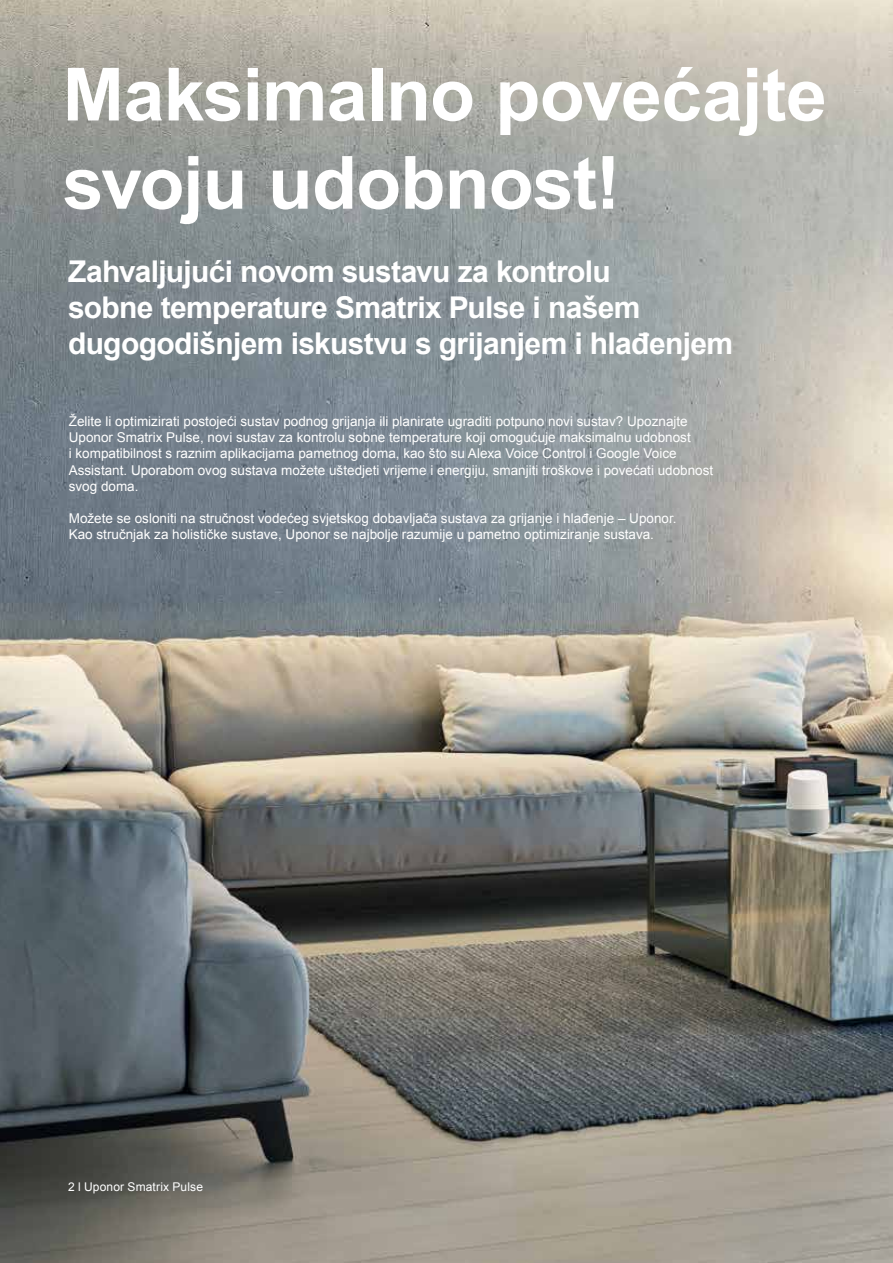
<style>
.page{position:relative;width:893px;height:1263px;background:#fff}
.page>*{position:absolute;margin:0;border:0;box-sizing:border-box;transform-origin:0 0}
.t1{font:700 73.5px/88.2px "Arial";letter-spacing:-.01em;color:#fff}
.t2{font:700 30px/36px "Arial";letter-spacing:-.02em;color:#fff}
.t3{font:13.5px/16.2px "Arial";color:#fff}
.t4{font:12px "Arial";letter-spacing:.015em;color:#fff}
</style>
<div class="page">
<img style="left:0;top:0;width:893px;height:1263px">
<h1 class="t1" style="left:63px;top:53px;width:766px">Maksimalno povećajte svoju udobnost!</h1>
<h2 class="t2" style="left:68px;top:254px;width:667px">Zahvaljujući novom sustavu za kontrolu<br>sobne temperature Smatrix Pulse i našem dugogodišnjem iskustvu s grijanjem i hlađenjem</h2>
<p class="t3" style="left:69px;top:413px;width:646px">Želite li optimizirati postojeći sustav podnog grijanja ili planirate ugraditi potpuno novi sustav? Upoznajte Uponor Smatrix Pulse, novi sustav za kontrolu sobne temperature koji omogućuje maksimalnu udobnost<br>i kompatibilnost s raznim aplikacijama pametnog doma, kao što su Alexa Voice Control i Google Voice Assistant. Uporabom ovog sustava možete uštedjeti vrijeme i energiju, smanjiti troškove i povećati udobnost svog doma.</p>
<p class="t3" style="left:69px;top:510px;width:609px">Možete se osloniti na stručnost vodećeg svjetskog dobavljača sustava za grijanje i hlađenje – Uponor.<br>Kao stručnjak za holističke sustave, Uponor se najbolje razumije u pametno optimiziranje sustava.</p>
<p class="t4" style="left:68px;top:1179px;width:136px">2 l Uponor Smatrix Pulse</p>
</div>
